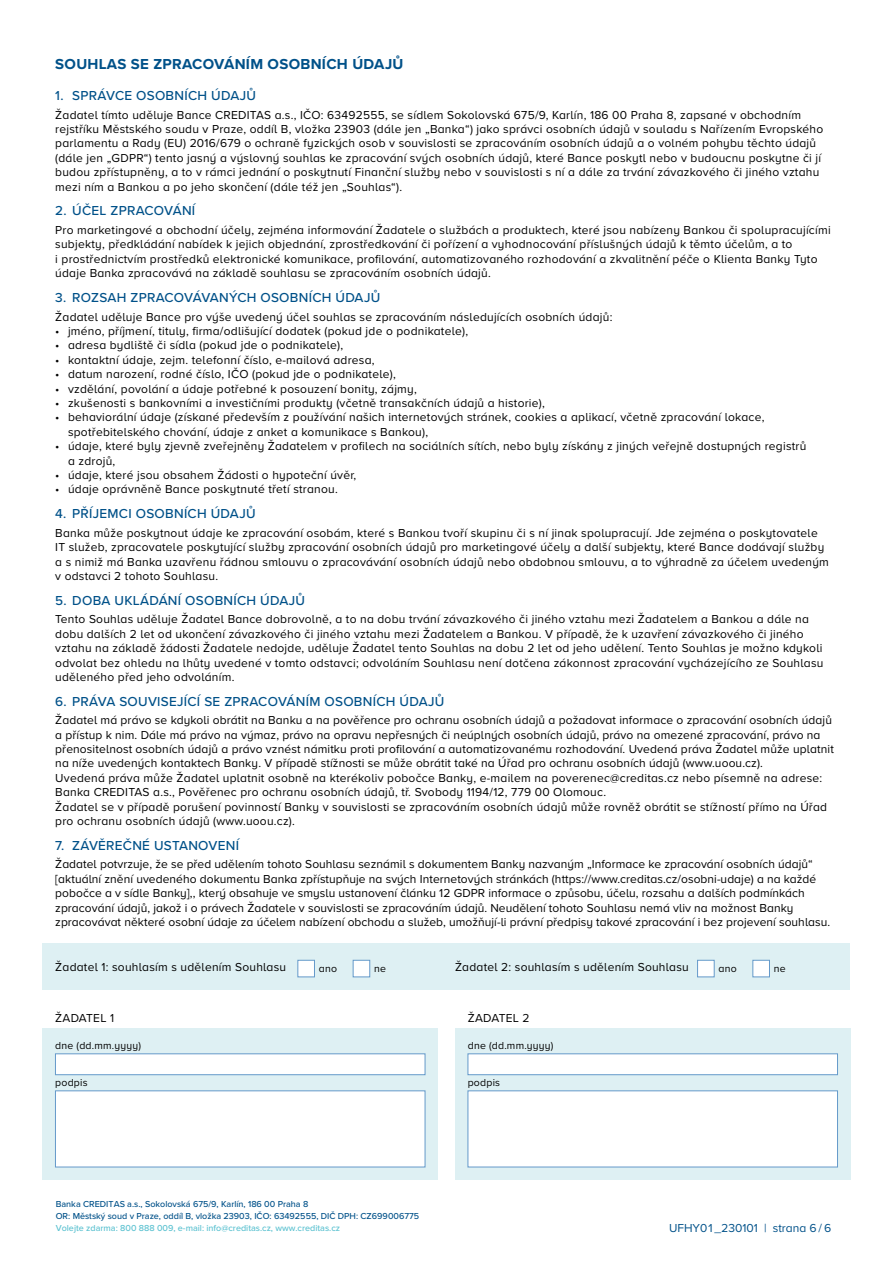
<style>
.page{position:relative;width:893px;height:1263px;background:#fff}
.page>*{position:absolute;margin:0;border:0;box-sizing:border-box;transform-origin:0 0}
.in_nadpis{font:700 15px "Proxima Nova";letter-spacing:.02em;color:#005189}
.Text_nadpis{font:500 13.5px "Proxima Nova";letter-spacing:.02em;color:#005189}
.Text{font:12px/14.4px "Proxima Nova";letter-spacing:.02em;color:#000}
.Paticka_cislo{font:12px "Proxima Nova";color:#005189}
.in_nadpis-2{font:12px "Proxima Nova";letter-spacing:.02em;color:#000}
.t1{font:10.5px "Proxima Nova";letter-spacing:.02em;color:#000}
.t2{font:500 9px/11.9px "Proxima Nova A";color:#005189}
.t3{font:500 9px "Proxima Nova A";color:#5ac1d0}
</style>
<div class="page">
<div style="left:43px;top:943px;width:807px;height:47px;background:#def0f3"></div>
<div style="left:298px;top:960px;width:17px;height:17px;background:#fff;border:1px solid #659aca"></div>
<div style="left:353px;top:960px;width:17px;height:17px;background:#fff;border:1px solid #659aca"></div>
<div style="left:697px;top:960px;width:17px;height:17px;background:#fff;border:1px solid #659aca"></div>
<div style="left:753px;top:960px;width:17px;height:17px;background:#fff;border:1px solid #659aca"></div>
<div style="left:43px;top:1028px;width:395px;height:152px;background:#def0f3"></div>
<div style="left:55px;top:1054px;width:370px;height:21px;background:#fff;border:1px solid #659aca"></div>
<div style="left:55px;top:1091px;width:370px;height:76px;background:#fff"></div>
<div style="left:455px;top:1028px;width:395px;height:152px;background:#def0f3"></div>
<div style="left:468px;top:1054px;width:370px;height:21px;background:#fff;border:1px solid #659aca"></div>
<div style="left:468px;top:1091px;width:370px;height:76px;background:#fff"></div>
<p class="in_nadpis" style="left:55px;top:53px;width:350px">SOUHLAS SE ZPRACOVÁNÍM OSOBNÍCH ÚDAJŮ</p>
<p class="Text_nadpis" style="left:55px;top:85px;width:202px">1. SPRÁVCE OSOBNÍCH ÚDAJŮ</p>
<p class="Text" style="left:55px;top:107px;width:769px">Žadatel tímto uděluje Bance CREDITAS a.s., IČO: 63492555, se sídlem Sokolovská 675/9, Karlín, 186 00 Praha 8, zapsané v obchodním rejstříku Městského soudu v Praze, oddíl B, vložka 23903 (dále jen „Banka“) jako správci osobních údajů v souladu s Nařízením Evropského parlamentu a Rady (EU) 2016/679 o ochraně fyzických osob v souvislosti se zpracováním osobních údajů a o volném pohybu těchto údajů (dále jen „GDPR“) tento jasný a výslovný souhlas ke zpracování svých osobních údajů, které Bance poskytl nebo v budoucnu poskytne či jí budou zpřístupněny, a to v rámci jednání o poskytnutí Finanční služby nebo v souvislosti s ní a dále za trvání závazkového či jiného vztahu mezi ním a Bankou a po jeho skončení (dále též jen „Souhlas“).</p>
<p class="Text_nadpis" style="left:55px;top:201px;width:142px">2. ÚČEL ZPRACOVÁNÍ</p>
<p class="Text" style="left:55px;top:222px;width:777px">Pro marketingové a obchodní účely, zejména informování Žadatele o službách a produktech, které jsou nabízeny Bankou či spolupracujícími subjekty, předkládání nabídek k jejich objednání, zprostředkování či pořízení a vyhodnocování příslušných údajů k těmto účelům, a to<br>i prostřednictvím prostředků elektronické komunikace, profilování, automatizovaného rozhodování a zkvalitnění péče o Klienta Banky Tyto údaje Banka zpracovává na základě souhlasu se zpracováním osobních údajů.</p>
<p class="Text_nadpis" style="left:55px;top:287px;width:327px">3. ROZSAH ZPRACOVÁVANÝCH OSOBNÍCH ÚDAJŮ</p>
<p class="Text" style="left:55px;top:309px;width:559px">Žadatel uděluje Bance pro výše uvedený účel souhlas se zpracováním následujících osobních údajů:</p>
<p class="Text" style="left:55px;top:323px;width:414px">• jméno, příjmení, tituly, firma/odlišující dodatek (pokud jde o podnikatele),</p>
<p class="Text" style="left:55px;top:338px;width:289px">• adresa bydliště či sídla (pokud jde o podnikatele),</p>
<p class="Text" style="left:55px;top:352px;width:321px">• kontaktní údaje, zejm. telefonní číslo, e-mailová adresa,</p>
<p class="Text" style="left:55px;top:366px;width:342px">• datum narození, rodné číslo, IČO (pokud jde o podnikatele),</p>
<p class="Text" style="left:55px;top:381px;width:363px">• vzdělání, povolání a údaje potřebné k posouzení bonity, zájmy,</p>
<p class="Text" style="left:55px;top:395px;width:491px">• zkušenosti s bankovními a investičními produkty (včetně transakčních údajů a historie),</p>
<p class="Text" style="left:68px;top:410px;width:698px;text-indent:-13px">• behaviorální údaje (získané především z používání našich internetových stránek, cookies a aplikací, včetně zpracování lokace, spotřebitelského chování, údaje z anket a komunikace s Bankou),</p>
<p class="Text" style="left:68px;top:438px;width:740px;text-indent:-13px">• údaje, které byly zjevně zveřejněny Žadatelem v profilech na sociálních sítích, nebo byly získány z jiných veřejně dostupných registrů a zdrojů,</p>
<p class="Text" style="left:55px;top:467px;width:303px">• údaje, které jsou obsahem Žádosti o hypoteční úvěr,</p>
<p class="Text" style="left:55px;top:482px;width:284px">• údaje oprávněně Bance poskytnuté třetí stranou.</p>
<p class="Text_nadpis" style="left:55px;top:503px;width:202px">4. PŘÍJEMCI OSOBNÍCH ÚDAJŮ</p>
<p class="Text" style="left:55px;top:525px;width:775px">Banka může poskytnout údaje ke zpracování osobám, které s Bankou tvoří skupinu či s ní jinak spolupracují. Jde zejména o poskytovatele IT služeb, zpracovatele poskytující služby zpracování osobních údajů pro marketingové účely a další subjekty, které Bance dodávají služby a s nimiž má Banka uzavřenu řádnou smlouvu o zpracovávání osobních údajů nebo obdobnou smlouvu, a to výhradně za účelem uvedeným v odstavci 2 tohoto Souhlasu.</p>
<p class="Text_nadpis" style="left:55px;top:590px;width:251px">5. DOBA UKLÁDÁNÍ OSOBNÍCH ÚDAJŮ</p>
<p class="Text" style="left:55px;top:612px;width:770px">Tento Souhlas uděluje Žadatel Bance dobrovolně, a to na dobu trvání závazkového či jiného vztahu mezi Žadatelem a Bankou a dále na dobu dalších 2 let od ukončení závazkového či jiného vztahu mezi Žadatelem a Bankou. V případě, že k uzavření závazkového či jiného vztahu na základě žádosti Žadatele nedojde, uděluje Žadatel tento Souhlas na dobu 2 let od jeho udělení. Tento Souhlas je možno kdykoli odvolat bez ohledu na lhůty uvedené v tomto odstavci; odvoláním Souhlasu není dotčena zákonnost zpracování vycházejícího ze Souhlasu uděleného před jeho odvoláním.</p>
<p class="Text_nadpis" style="left:55px;top:691px;width:391px">6. PRÁVA SOUVISEJÍCÍ SE ZPRACOVÁNÍM OSOBNÍCH ÚDAJŮ</p>
<p class="Text" style="left:55px;top:712px;width:780px">Žadatel má právo se kdykoli obrátit na Banku a na pověřence pro ochranu osobních údajů a požadovat informace o zpracování osobních údajů a přístup k nim. Dále má právo na výmaz, právo na opravu nepřesných či neúplných osobních údajů, právo na omezené zpracování, právo na přenositelnost osobních údajů a právo vznést námitku proti profilování a automatizovanému rozhodování. Uvedená práva Žadatel může uplatnit na níže uvedených kontaktech Banky. V případě stížnosti se může obrátit také na Úřad pro ochranu osobních údajů (www.uoou.cz).</p>
<p class="Text" style="left:55px;top:770px;width:768px">Uvedená práva může Žadatel uplatnit osobně na kterékoliv pobočce Banky, e-mailem na poverenec@creditas.cz nebo písemně na adrese:<br>Banka CREDITAS a.s., Pověřenec pro ochranu osobních údajů, tř. Svobody 1194/12, 779 00 Olomouc.</p>
<p class="Text" style="left:55px;top:799px;width:773px">Žadatel se v případě porušení povinností Banky v souvislosti se zpracováním osobních údajů může rovněž obrátit se stížností přímo na Úřad pro ochranu osobních údajů (www.uoou.cz).</p>
<p class="Text_nadpis" style="left:55px;top:835px;width:185px">7. ZÁVĚREČNÉ USTANOVENÍ</p>
<p class="Text" style="left:55px;top:857px;width:776px">Žadatel potvrzuje, že se před udělením tohoto Souhlasu seznámil s dokumentem Banky nazvaným „Informace ke zpracování osobních údajů“ [aktuální znění uvedeného dokumentu Banka zpřístupňuje na svých Internetových stránkách (https://www.creditas.cz/osobni-udaje) a na každé pobočce a v sídle Banky],, který obsahuje ve smyslu ustanovení článku 12 GDPR informace o způsobu, účelu, rozsahu a dalších podmínkách zpracování údajů, jakož i o právech Žadatele v souvislosti se zpracováním údajů. Neudělení tohoto Souhlasu nemá vliv na možnost Banky zpracovávat některé osobní údaje za účelem nabízení obchodu a služeb, umožňují-li právní předpisy takové zpracování i bez projevení souhlasu.</p>
<p class="Text" style="left:55px;top:959px;width:232px">Žadatel 1: souhlasím s udělením Souhlasu</p>
<p class="t1" style="left:319px;top:961px;width:20px">ano</p>
<p class="t1" style="left:374px;top:961px;width:13px">ne</p>
<p class="Text" style="left:455px;top:959px;width:235px">Žadatel 2: souhlasím s udělením Souhlasu</p>
<p class="t1" style="left:719px;top:961px;width:20px">ano</p>
<p class="t1" style="left:774px;top:961px;width:13px">ne</p>
<p class="in_nadpis-2" style="left:55px;top:1009px;width:60px">ŽADATEL 1</p>
<p class="t1" style="left:55px;top:1038px;width:87px">dne (dd.mm.yyyy)</p>
<p class="t1" style="left:55px;top:1075px;width:34px">podpis</p>
<p class="t2" style="left:56px;top:1198px;width:365px">Banka CREDITAS a.s., Sokolovská 675/9, Karlín, 186 00 Praha 8<br>OR: Městský soud v Praze, oddíl B, vložka 23903, IČO: 63492555, DIČ DPH: CZ699006775</p>
<p class="t3" style="left:56px;top:1221px;width:286px">Volejte zdarma: 800 888 009, e-mail: info@creditas.cz, www.creditas.cz</p>
<p class="in_nadpis-2" style="left:468px;top:1009px;width:63px">ŽADATEL 2</p>
<p class="t1" style="left:468px;top:1038px;width:87px">dne (dd.mm.yyyy)</p>
<p class="t1" style="left:468px;top:1075px;width:34px">podpis</p>
<p class="Paticka_cislo" style="left:669px;top:1219px;width:164px">UFHY01_230101 | strana 6 / 6</p>
</div>
